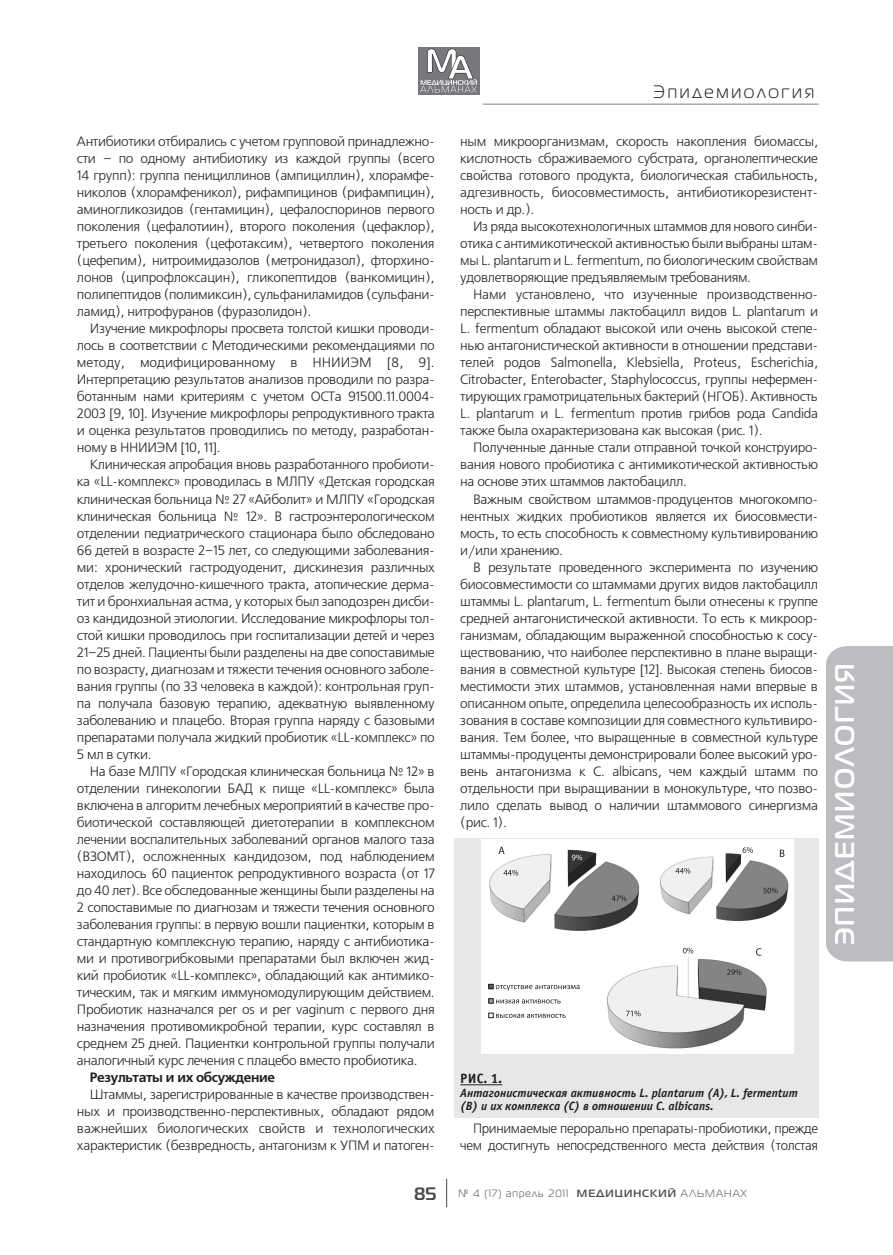
<style>
.page{position:relative;width:893px;height:1255px;background:#fff}
.page>*{position:absolute;margin:0;border:0;box-sizing:border-box;transform-origin:0 0}
.Avtor{font:700 27px "Magistral C";letter-spacing:.07em;color:#fff}
.t1{font:18px "Magistral C";letter-spacing:.15em;color:#231f20}
.t2{font:700 18px "Magistral C";color:#4b4c4d}
.Text_11{font:13.5px/17px "Free Set C";letter-spacing:-.025em;color:#231f20;text-align:justify}
.Text_11-2{font:700 13.5px "Free Set C";letter-spacing:-.025em;color:#231f20}
.ТАБ_И_РИС_НОВЫЕ{font:700 13.5px "Officina Sans C";color:#231f20}
.ТАБ_И_РИС_НОВЫЕ-2{font:italic 700 12px/13.5px "Officina Sans C";color:#231f20}
.t3{font:10.5px "Magistral C";letter-spacing:.1em;color:#4b4c4d}
.s1{font-weight:700}
</style>
<div class="page">
<hr style="left:483px;top:104px;width:336px;height:1px;background:#808285">
<svg style="left:446px;top:1178px;width:1px;height:28px"></svg>
<div style="left:418px;top:47px;width:61px;height:48px;background:#76787b"></div>
<svg style="left:420px;top:48px;width:57px;height:44px"></svg>
<div style="left:826px;top:646px;width:67px;height:315px;background:#bcbdc0"></div>
<div style="left:454px;top:838px;width:365px;height:279px;background:#e6e7e9"></div>
<hr style="left:460px;top:1084px;width:42px;height:1px;background:#231f20">
<img style="left:482px;top:839px;width:312px;height:214px">
<svg style="left:572px;top:854px;width:10px;height:6px"></svg>
<svg style="left:612px;top:895px;width:14px;height:6px"></svg>
<svg style="left:503px;top:869px;width:15px;height:6px"></svg>
<svg style="left:498px;top:846px;width:7px;height:8px"></svg>
<svg style="left:488px;top:984px;width:91px;height:6px"></svg>
<svg style="left:488px;top:998px;width:73px;height:5px"></svg>
<svg style="left:488px;top:1012px;width:78px;height:5px"></svg>
<svg style="left:743px;top:847px;width:10px;height:6px"></svg>
<svg style="left:763px;top:887px;width:15px;height:6px"></svg>
<svg style="left:675px;top:867px;width:15px;height:6px"></svg>
<svg style="left:780px;top:849px;width:4px;height:8px"></svg>
<svg style="left:683px;top:947px;width:10px;height:6px"></svg>
<svg style="left:727px;top:969px;width:15px;height:6px"></svg>
<svg style="left:626px;top:1010px;width:15px;height:6px"></svg>
<svg style="left:756px;top:948px;width:5px;height:7px"></svg>
<p class="Text_11" style="left:77px;top:134px;width:359px">Антибиотики отбирались с учетом групповой принадлежно&shy;сти – по одному антибиотику из каждой группы (всего 14 групп): группа пенициллинов (ампициллин), хлорамфе&shy;николов (хлорамфеникол), рифампицинов (рифампицин), аминогликозидов (гентамицин), цефалоспоринов первого поколения (цефалотиин), второго поколения (цефаклор), третьего поколения (цефотаксим), четвертого поколения (цефепим), нитроимидазолов (метронидазол), фторхино&shy;лонов (ципрофлоксацин), гликопептидов (ванкомицин), полипептидов (полимиксин), сульфаниламидов (сульфани&shy;ламид), нитрофуранов (фуразолидон).</p>
<p class="Text_11" style="left:77px;top:321px;width:359px;text-indent:13px">Изучение микрофлоры просвета толстой кишки проводи&shy;лось в соответствии с Методическими рекомендациями по методу, модифицированному в ННИИЭМ [8, 9].<br>Интерпретацию результатов анализов проводили по разра&shy;ботанным нами критериям с учетом ОСТа 91500.11.0004- 2003 [9, 10]. Изучение микрофлоры репродуктивного тракта и оценка результатов проводились по методу, разработан&shy;ному в ННИИЭМ [10, 11].</p>
<p class="Text_11" style="left:77px;top:457px;width:359px;text-indent:13px">Клиническая апробация вновь разработанного пробиоти&shy;ка «LL-комплекс» проводилась в МЛПУ «Детская городская клиническая больница № 27 «Айболит» и МЛПУ «Городская клиническая больница № 12». В гастроэнтерологическом отделении педиатрического стационара было обследовано 66 детей в возрасте 2–15 лет, со следующими заболевания&shy;ми: хронический гастродуоденит, дискинезия различных отделов желудочно-кишечного тракта, атопические дерма&shy;тит и бронхиальная астма, у которых был заподозрен дисби&shy;оз кандидозной этиологии. Исследование микрофлоры тол&shy;стой кишки проводилось при госпитализации детей и через 21–25 дней. Пациенты были разделены на две сопоставимые по возрасту, диагнозам и тяжести течения основного заболе&shy;вания группы (по 33 человека в каждой): контрольная груп&shy;па получала базовую терапию, адекватную выявленному заболеванию и плацебо. Вторая группа наряду с базовыми препаратами получала жидкий пробиотик «LL-комплекс» по 5 мл в сутки.</p>
<p class="Text_11" style="left:77px;top:763px;width:359px;text-indent:13px">На базе МЛПУ «Городская клиническая больница № 12» в отделении гинекологии БАД к пище «LL-комплекс» была включена в алгоритм лечебных мероприятий в качестве про&shy;биотической составляющей диетотерапии в комплексном лечении воспалительных заболеваний органов малого таза (ВЗОМТ), осложненных кандидозом, под наблюдением находилось 60 пациенток репродуктивного возраста (от 17 до 40 лет). Все обследованные женщины были разделены на 2 сопоставимые по диагнозам и тяжести течения основного заболевания группы: в первую вошли пациентки, которым в стандартную комплексную терапию, наряду с антибиотика&shy;ми и противогрибковыми препаратами был включен жид&shy;кий пробиотик «LL-комплекс», обладающий как антимико&shy;тическим, так и мягким иммуномодулирующим действием.<br>Пробиотик назначался per os и per vaginum с первого дня назначения противомикробной терапии, курс составлял в среднем 25 дней. Пациентки контрольной группы получали аналогичный курс лечения с плацебо вместо пробиотика.</p>
<p class="Text_11-2" style="left:90px;top:1069px;width:187px">Результаты и их обсуждение</p>
<p class="Text_11" style="left:77px;top:1086px;width:359px;text-indent:13px">Штаммы, зарегистрированные в качестве производствен&shy;ных и производственно-перспективных, обладают рядом важнейших биологических свойств и технологических характеристик (безвредность, антагонизм к УПМ и патоген-</p>
<p class="t1" style="left:653px;top:83px;width:162px">Эпидемиология</p>
<p class="Text_11" style="left:460px;top:134px;width:359px">ным микроорганизмам, скорость накопления биомассы, кислотность сбраживаемого субстрата, органолептические свойства готового продукта, биологическая стабильность, адгезивность, биосовместимость, антибиотикорезистент&shy;ность и др.).</p>
<p class="Text_11" style="left:460px;top:219px;width:359px;text-indent:13px">Из ряда высокотехнологичных штаммов для нового синби&shy;отика с антимикотической активностью были выбраны штам&shy;мы L. plantarum и L. fermentum, по биологическим свойствам удовлетворяющие предъявляемым требованиям.</p>
<p class="Text_11" style="left:460px;top:287px;width:360px;text-indent:13px">Нами установлено, что изученные производственно&shy;перспективные штаммы лактобацилл видов L. plantarum и L. fermentum обладают высокой или очень высокой степе&shy;нью антагонистической активности в отношении представи&shy;телей родов Salmonella, Klebsiella, Proteus, Escherichia, Citrobacter, Enterobacter, Staphylococcus, группы нефермен&shy;тирующих грамотрицательных бактерий (НГОБ). Активность L. plantarum и L. fermentum против грибов рода Candida также была охарактеризована как высокая (рис. 1).</p>
<p class="Text_11" style="left:460px;top:440px;width:359px;text-indent:13px">Полученные данные стали отправной точкой конструиро&shy;вания нового пробиотика с антимикотической активностью на основе этих штаммов лактобацилл.</p>
<p class="Text_11" style="left:460px;top:491px;width:359px;text-indent:13px">Важным свойством штаммов-продуцентов многокомпо&shy;нентных жидких пробиотиков является их биосовмести&shy;мость, то есть способность к совместному культивированию и/или хранению.</p>
<p class="Text_11" style="left:460px;top:559px;width:359px;text-indent:13px">В результате проведенного эксперимента по изучению биосовместимости со штаммами других видов лактобацилл штаммы L. plantarum, L. fermentum были отнесены к группе средней антагонистической активности. То есть к микроор&shy;ганизмам, обладающим выраженной способностью к сосу&shy;ществованию, что наиболее перспективно в плане выращи&shy;вания в совместной культуре [12]. Высокая степень биосов&shy;местимости этих штаммов, установленная нами впервые в описанном опыте, определила целесообразность их исполь&shy;зования в составе композиции для совместного культивиро&shy;вания. Тем более, что выращенные в совместной культуре штаммы-продуценты демонстрировали более высокий уро&shy;вень антагонизма к C. albicans, чем каждый штамм по отдельности при выращивании в монокультуре, что позво&shy;лило сделать вывод о наличии штаммового синергизма (рис. 1).</p>
<p class="ТАБ_И_РИС_НОВЫЕ" style="left:460px;top:1071px;width:43px">РИС. 1.</p>
<p class="ТАБ_И_РИС_НОВЫЕ-2" style="left:460px;top:1086px;width:339px">Антагонистическая активность L. plantarum (A), L. fermentum (B) и их комплекса (С) в отношении C. albicans.</p>
<p class="Text_11" style="left:460px;top:1120px;width:359px;text-align:right">Принимаемые перорально препараты-пробиотики, прежде чем достигнуть непосредственного места действия (толстая</p>
<p class="t2" style="left:414px;top:1182px;width:24px">85</p>
<p class="t3" style="left:459px;top:1187px;width:290px">№ 4 (17) апрель 2011 <span class="s1">МЕДИЦИНСКИЙ</span> АЛЬМАНАХ</p>
<p class="Avtor" style="left:829px;top:945px;width:284px;rotate:-90deg">ЭПИДЕМИОЛОГИЯ</p>
</div>
